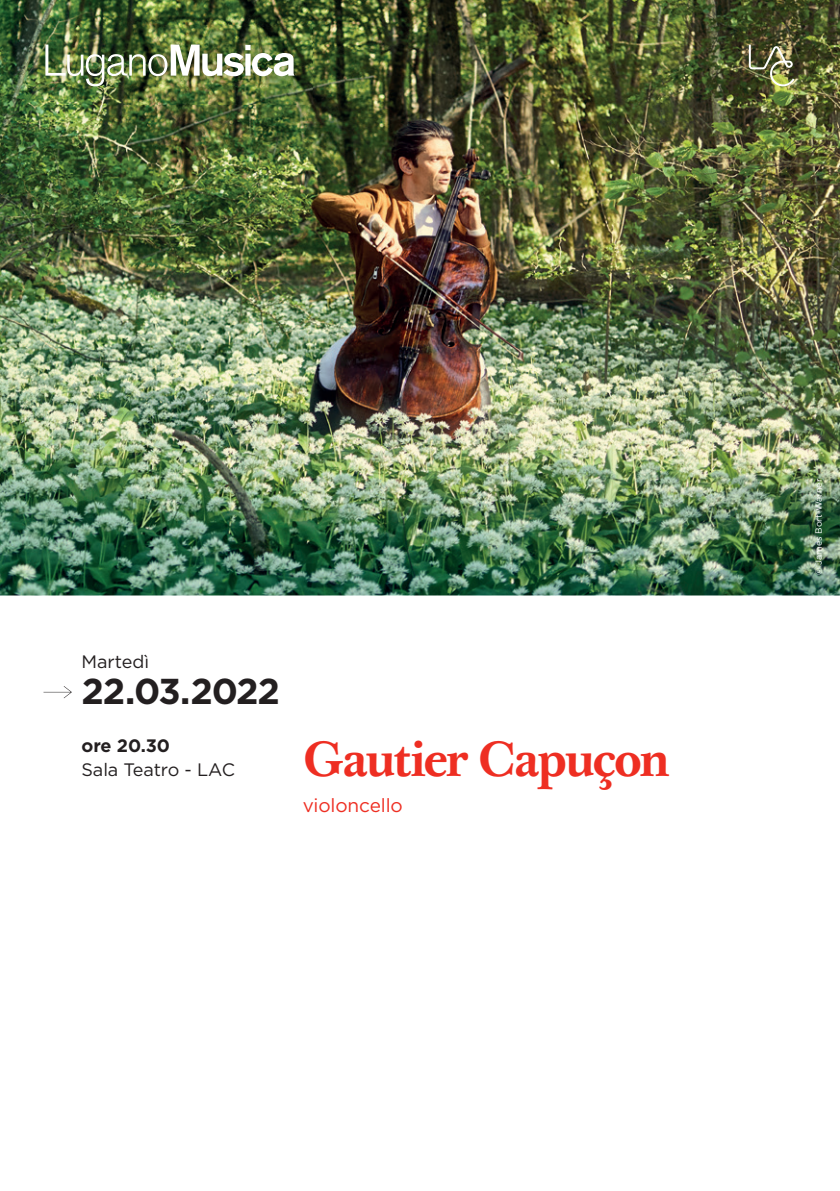
<style>
.page{position:relative;width:840px;height:1191px;background:#fff}
.page>*{position:absolute;margin:0;border:0;box-sizing:border-box;transform-origin:0 0}
.t1{font:700 48px "Baskerville 10 Pro";letter-spacing:-.05em;color:#ee2e22}
.t2{font:700 36px "Gotham";letter-spacing:-.035em;color:#231f20}
.t3{font:19px "Gotham";letter-spacing:-.01em;color:#ee2e22}
.t4{font:18px "Gotham";letter-spacing:-.005em;color:#231f20}
.t5{font:700 18px "Gotham";letter-spacing:-.005em;color:#231f20}
.t6{font:9px "Gotham";letter-spacing:-.005em;color:#fff}
</style>
<div class="page">
<img style="left:0;top:0;width:839px;height:595px">
<svg style="left:43px;top:686px;width:29px;height:12px"></svg>
<img style="left:748px;top:45px;width:46px;height:41px">
<img style="left:26px;top:26px;width:286px;height:79px">
<img style="left:45px;top:45px;width:249px;height:41px">
<p class="t4" style="left:81px;top:650px;width:69px">Martedì</p>
<h2 class="t2" style="left:81px;top:667px;width:200px">22.03.2022</h2>
<p class="t5" style="left:81px;top:734px;width:90px">ore 20.30</p>
<p class="t4" style="left:81px;top:758px;width:155px">Sala Teatro - LAC</p>
<h1 class="t1" style="left:302px;top:729px;width:368px">Gautier Capuçon</h1>
<p class="t3" style="left:302px;top:793px;width:102px">violoncello</p>
<p class="t6" style="left:812px;top:575px;width:98px;rotate:-90deg">© James Bort-Warner</p>
</div>
